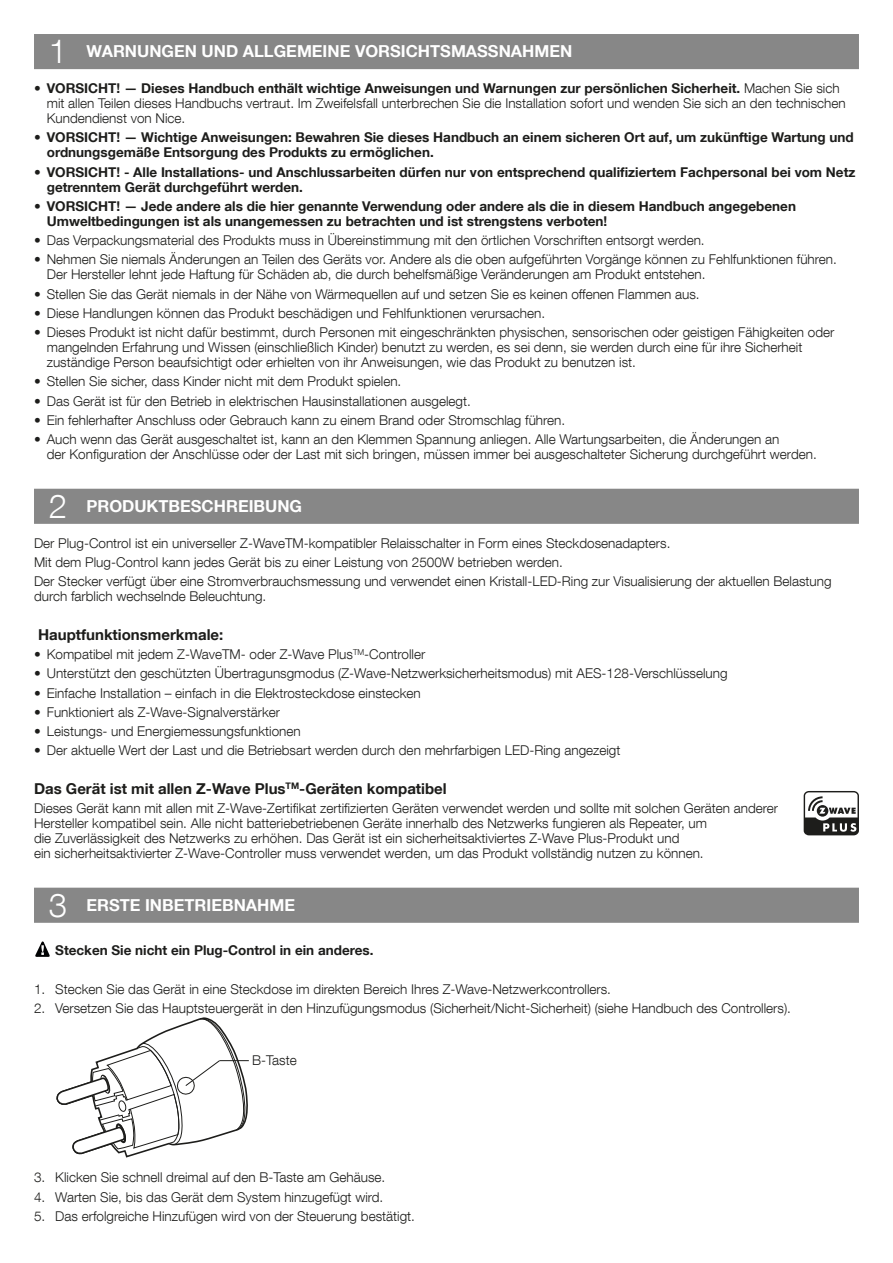
<style>
.page{position:relative;width:893px;height:1263px;background:#fff}
.page>*{position:absolute;margin:0;border:0;box-sizing:border-box;transform-origin:0 0}
.t1{font:300 33px "Helvetica Neue LT Com";color:#fff}
.titolo{font:700 16.5px "Helvetica Neue LT Com";color:#fff}
.Subchapter{font:700 15px "Helvetica Neue LT Com";color:#1d1d1b}
.t2{font:300 13.5px/15px "Helvetica Neue LT Com";color:#1d1d1b}
.bold_bullet{font:700 13.5px/15px "Helvetica Neue LT Com";color:#1d1d1b}
.t3{font:11.85px "Arial";color:#1d1d1b}
.s1{font-weight:700}
.s2{font-weight:300}
</style>
<div class="page">
<div style="left:34px;top:34px;width:825px;height:35px;background:#878787"></div>
<div style="left:34px;top:489px;width:825px;height:35px;background:#878787"></div>
<div style="left:34px;top:888px;width:825px;height:35px;background:#878787"></div>
<svg style="left:35px;top:941px;width:15px;height:16px"></svg>
<svg style="left:804px;top:791px;width:55px;height:44px"></svg>
<svg style="left:56px;top:1017px;width:193px;height:140px"></svg>
<p class="t1" style="left:49px;top:31px;width:20px">1</p>
<p class="titolo" style="left:86px;top:41px;width:487px">WARNUNGEN UND ALLGEMEINE VORSICHTSMASSNAHMEN</p>
<p class="t2" style="left:47px;top:81px;width:800px;text-indent:-13px">• <span class="s1">VORSICHT! — Dieses Handbuch enthält wichtige Anweisungen und Warnungen zur persönlichen Sicherheit.</span> Machen Sie sich mit allen Teilen dieses Handbuchs vertraut. Im Zweifelsfall unterbrechen Sie die Installation sofort und wenden Sie sich an den technischen<br>Kundendienst von Nice.</p>
<p class="bold_bullet" style="left:47px;top:130px;width:808px;text-indent:-13px"><span class="s2">•</span> VORSICHT! — Wichtige Anweisungen: Bewahren Sie dieses Handbuch an einem sicheren Ort auf, um zukünftige Wartung und ordnungsgemäße Entsorgung des Produkts zu ermöglichen.</p>
<p class="bold_bullet" style="left:47px;top:164px;width:810px;text-indent:-13px"><span class="s2">•</span> VORSICHT! - Alle Installations- und Anschlussarbeiten dürfen nur von entsprechend qualifiziertem Fachpersonal bei vom Netz getrenntem Gerät durchgeführt werden.</p>
<p class="bold_bullet" style="left:47px;top:198px;width:751px;text-indent:-13px"><span class="s2">•</span> VORSICHT! — Jede andere als die hier genannte Verwendung oder andere als die in diesem Handbuch angegebenen<br>Umweltbedingungen ist als unangemessen zu betrachten und ist strengstens verboten!</p>
<p class="t2" style="left:34px;top:233px;width:672px">• Das Verpackungsmaterial des Produkts muss in Übereinstimmung mit den örtlichen Vorschriften entsorgt werden.</p>
<p class="t2" style="left:47px;top:252px;width:792px;text-indent:-13px">• Nehmen Sie niemals Änderungen an Teilen des Geräts vor. Andere als die oben aufgeführten Vorgänge können zu Fehlfunktionen führen.<br>Der Hersteller lehnt jede Haftung für Schäden ab, die durch behelfsmäßige Veränderungen am Produkt entstehen.</p>
<p class="t2" style="left:34px;top:286px;width:667px">• Stellen Sie das Gerät niemals in der Nähe von Wärmequellen auf und setzen Sie es keinen offenen Flammen aus.</p>
<p class="t2" style="left:34px;top:305px;width:513px">• Diese Handlungen können das Produkt beschädigen und Fehlfunktionen verursachen.</p>
<p class="t2" style="left:47px;top:325px;width:789px;text-indent:-13px">• Dieses Produkt ist nicht dafür bestimmt, durch Personen mit eingeschränkten physischen, sensorischen oder geistigen Fähigkeiten oder mangelnden Erfahrung und Wissen (einschließlich Kinder) benutzt zu werden, es sei denn, sie werden durch eine für ihre Sicherheit zuständige Person beaufsichtigt oder erhielten von ihr Anweisungen, wie das Produkt zu benutzen ist.</p>
<p class="t2" style="left:34px;top:374px;width:369px">• Stellen Sie sicher, dass Kinder nicht mit dem Produkt spielen.</p>
<p class="t2" style="left:34px;top:393px;width:438px">• Das Gerät ist für den Betrieb in elektrischen Hausinstallationen ausgelegt.</p>
<p class="t2" style="left:34px;top:412px;width:533px">• Ein fehlerhafter Anschluss oder Gebrauch kann zu einem Brand oder Stromschlag führen.</p>
<p class="t2" style="left:47px;top:432px;width:771px;text-indent:-13px">• Auch wenn das Gerät ausgeschaltet ist, kann an den Klemmen Spannung anliegen. Alle Wartungsarbeiten, die Änderungen an<br>der Konfiguration der Anschlüsse oder der Last mit sich bringen, müssen immer bei ausgeschalteter Sicherung durchgeführt werden.</p>
<p class="t1" style="left:49px;top:486px;width:20px">2</p>
<p class="titolo" style="left:86px;top:496px;width:217px">PRODUKTBESCHREIBUNG</p>
<p class="t2" style="left:34px;top:535px;width:638px">Der Plug-Control ist ein universeller Z-WaveTM-kompatibler Relaisschalter in Form eines Steckdosenadapters.</p>
<p class="t2" style="left:34px;top:554px;width:530px">Mit dem Plug-Control kann jedes Gerät bis zu einer Leistung von 2500W betrieben werden.</p>
<p class="t2" style="left:34px;top:574px;width:799px">Der Stecker verfügt über eine Stromverbrauchsmessung und verwendet einen Kristall-LED-Ring zur Visualisierung der aktuellen Belastung durch farblich wechselnde Beleuchtung.</p>
<p class="Subchapter" style="left:38px;top:625px;width:187px">Hauptfunktionsmerkmale:</p>
<p class="t2" style="left:34px;top:646px;width:393px">• Kompatibel mit jedem Z-WaveTM- oder Z-Wave Plus<sup>TM</sup>-Controller</p>
<p class="t2" style="left:34px;top:666px;width:695px">• Unterstützt den geschützten Übertragunsgmodus (Z-Wave-Netzwerksicherheitsmodus) mit AES-128-Verschlüsselung</p>
<p class="t2" style="left:34px;top:685px;width:388px">• Einfache Installation – einfach in die Elektrosteckdose einstecken</p>
<p class="t2" style="left:34px;top:704px;width:248px">• Funktioniert als Z-Wave-Signalverstärker</p>
<p class="t2" style="left:34px;top:723px;width:268px">• Leistungs- und Energiemessungsfunktionen</p>
<p class="t2" style="left:34px;top:743px;width:588px">• Der aktuelle Wert der Last und die Betriebsart werden durch den mehrfarbigen LED-Ring angezeigt</p>
<p class="Subchapter" style="left:34px;top:779px;width:414px">Das Gerät ist mit allen Z-Wave Plus<sup>TM</sup>-Geräten kompatibel</p>
<p class="t2" style="left:34px;top:800px;width:746px">Dieses Gerät kann mit allen mit Z-Wave-Zertifikat zertifizierten Geräten verwendet werden und sollte mit solchen Geräten anderer Hersteller kompatibel sein. Alle nicht batteriebetriebenen Geräte innerhalb des Netzwerks fungieren als Repeater, um<br>die Zuverlässigkeit des Netzwerks zu erhöhen. Das Gerät ist ein sicherheitsaktiviertes Z-Wave Plus-Produkt und<br>ein sicherheitsaktivierter Z-Wave-Controller muss verwendet werden, um das Produkt vollständig nutzen zu können.</p>
<p class="t1" style="left:49px;top:885px;width:20px">3</p>
<p class="titolo" style="left:86px;top:895px;width:210px">ERSTE INBETRIEBNAHME</p>
<p class="bold_bullet" style="left:55px;top:942px;width:320px">Stecken Sie nicht ein Plug-Control in ein anderes.</p>
<p class="t2" style="left:34px;top:981px;width:578px">1. Stecken Sie das Gerät in eine Steckdose im direkten Bereich Ihres Z-Wave-Netzwerkcontrollers.</p>
<p class="t2" style="left:34px;top:1000px;width:758px">2. Versetzen Sie das Hauptsteuergerät in den Hinzufügungsmodus (Sicherheit/Nicht-Sicherheit) (siehe Handbuch des Controllers).</p>
<p class="t2" style="left:252px;top:1053px;width:46px">B-Taste</p>
<p class="t3" style="left:252px;top:1052px;width:46px">B-button</p>
<p class="t2" style="left:34px;top:1170px;width:353px">3. Klicken Sie schnell dreimal auf den B-Taste am Gehäuse.</p>
<p class="t2" style="left:34px;top:1189px;width:351px">4. Warten Sie, bis das Gerät dem System hinzugefügt wird.</p>
<p class="t2" style="left:34px;top:1208px;width:382px">5. Das erfolgreiche Hinzufügen wird von der Steuerung bestätigt.</p>
</div>
